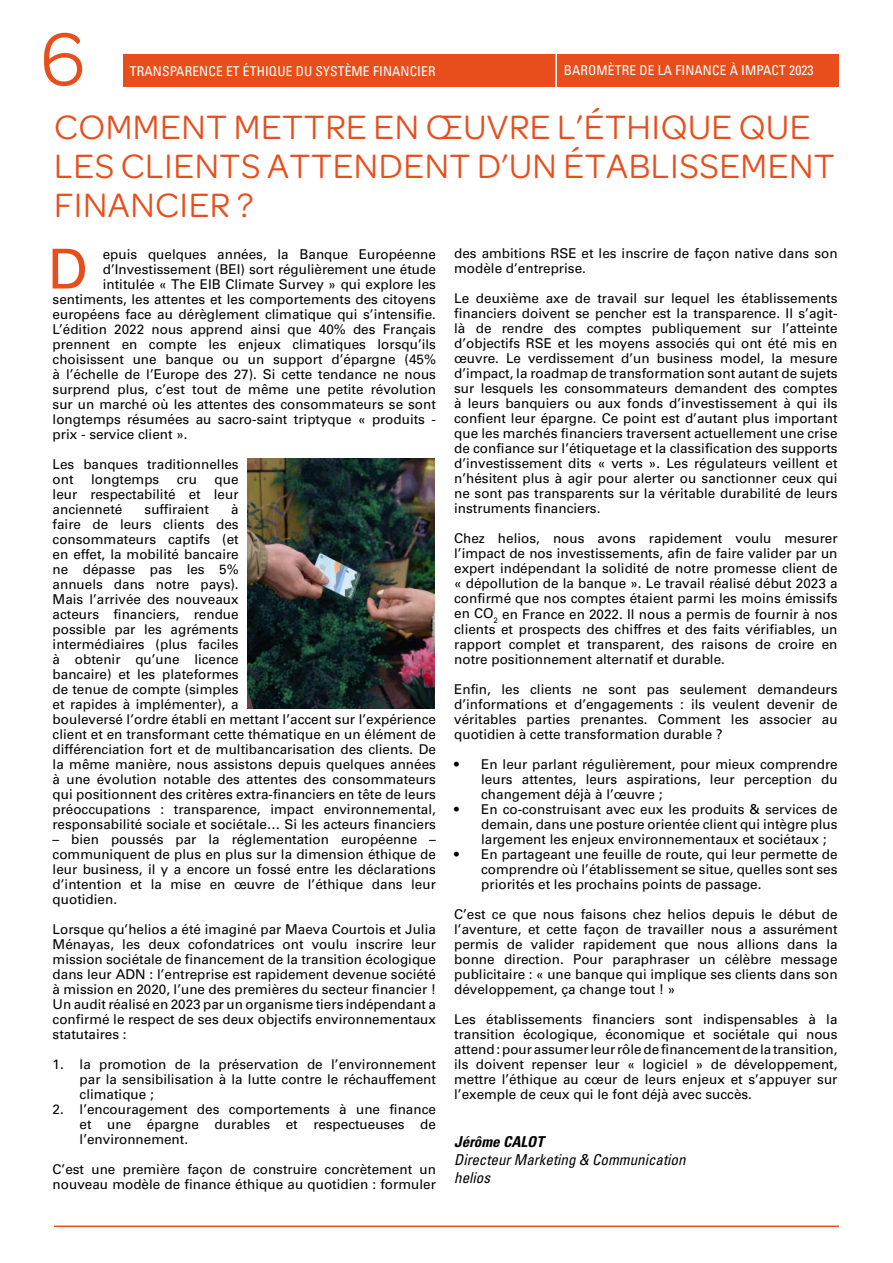
<style>
.page{position:relative;width:893px;height:1263px;background:#fff}
.page>*{position:absolute;margin:0;border:0;box-sizing:border-box;transform-origin:0 0}
.t1{font:79.5px "Omnes";color:#e84e1b}
.t2{font:55.05px "Univers LT 55 Rm";color:#e84e1b}
.t3{font:36px/39px "Omnes";letter-spacing:.015em;color:#e84e1b}
.t4{font:15px/18px "Univers LT 57 Cn Obl";color:#000}
.t5{font:15px "Univers LT 67 Bd Cn Obl";color:#000}
.t6{font:13.5px/15px "Univers LT 55 Rm";color:#000;text-align:justify}
.t7{font:13.5px "Univers LT 57 Cn";letter-spacing:.01em;color:#fff}
</style>
<div class="page">
<div style="left:124px;top:54px;width:715px;height:32px;background:#e84e1b"></div>
<hr style="left:555px;top:51px;width:2px;height:38px;background:#fff">
<hr style="left:54px;top:1225px;width:785px;height:2px;background:#e84e1b">
<img style="left:247px;top:458px;width:188px;height:250px">
<h1 class="t1" style="left:40px;top:14px;width:47px">6</h1>
<p class="t7" style="left:130px;top:63px;width:307px">TRANSPARENCE ET ÉTHIQUE DU SYSTÈME FINANCIER</p>
<p class="t7" style="left:564px;top:62px;width:251px">BAROMÈTRE DE LA FINANCE À IMPACT 2023</p>
<h3 class="t3" style="left:54px;top:108px;width:782px">COMMENT METTRE EN ŒUVRE L’ÉTHIQUE QUE<br>LES CLIENTS ATTENDENT D’UN ÉTABLISSEMENT<br>FINANCIER ?</h3>
<h2 class="t2" style="left:48px;top:236px;width:41px">D</h2>
<p class="t6" style="left:103px;top:246px;width:335px">epuis quelques années, la Banque Européenne</p>
<p class="t6" style="left:103px;top:261px;width:335px">d’Investissement (BEI) sort régulièrement une étude</p>
<p class="t6" style="left:103px;top:276px;width:335px">intitulée « The EIB Climate Survey » qui explore les</p>
<p class="t6" style="left:53px;top:291px;width:385px">sentiments, les attentes et les comportements des citoyens</p>
<p class="t6" style="left:53px;top:306px;width:385px">européens face au dérèglement climatique qui s’intensifie.</p>
<p class="t6" style="left:53px;top:321px;width:385px">L’édition 2022 nous apprend ainsi que 40% des Français</p>
<p class="t6" style="left:53px;top:336px;width:385px">prennent en compte les enjeux climatiques lorsqu’ils</p>
<p class="t6" style="left:53px;top:351px;width:385px">choisissent une banque ou un support d’épargne (45%</p>
<p class="t6" style="left:53px;top:366px;width:385px">à l’échelle de l’Europe des 27). Si cette tendance ne nous</p>
<p class="t6" style="left:53px;top:381px;width:385px">surprend plus, c’est tout de même une petite révolution</p>
<p class="t6" style="left:53px;top:396px;width:385px">sur un marché où les attentes des consommateurs se sont</p>
<p class="t6" style="left:53px;top:411px;width:385px">longtemps résumées au sacro-saint triptyque « produits -</p>
<p class="t6" style="left:53px;top:426px;width:137px">prix - service client ».</p>
<p class="t6" style="left:53px;top:456px;width:188px">Les banques traditionnelles ont</p>
<p class="t6" style="left:91px;top:471px;width:70px">longtemps</p>
<p class="t6" style="left:177px;top:471px;width:22px">cru</p>
<p class="t6" style="left:53px;top:471px;width:188px;text-indent:162px">que leur respectabilité et leur ancienneté</p>
<p class="t6" style="left:53px;top:501px;width:385px;text-align:left;text-indent:179px">à<br>faire de leurs clients des<br>consommateurs captifs (et<br>en effet, la mobilité bancaire<br>ne dépasse pas les 5%<br>annuels dans notre pays).<br>Mais l’arrivée des nouveaux<br>acteurs financiers, rendue<br>possible par les agréments<br>intermédiaires (plus faciles<br>à obtenir qu’une licence<br>bancaire) et les plateformes<br>de tenue de compte (simples<br>et rapides à implémenter), a<br>bouleversé l’ordre établi en mettant l’accent sur l’expérience client et en transformant cette thématique en un élément de différenciation fort et de multibancarisation des clients. De la même manière, nous assistons depuis quelques années à une évolution notable des attentes des consommateurs qui positionnent des critères extra-financiers en tête de leurs préoccupations : transparence, impact environnemental, responsabilité sociale et sociétale… Si les acteurs financiers</p>
<p class="t6" style="left:53px;top:831px;width:385px">– bien poussés par la réglementation européenne – communiquent de plus en plus sur la dimension éthique de leur business, il y a encore un fossé entre les déclarations d’intention et la mise en œuvre de l’éthique dans leur quotidien.</p>
<p class="t6" style="left:53px;top:921px;width:385px">Lorsque qu’helios a été imaginé par Maeva Courtois et Julia Ménayas, les deux cofondatrices ont voulu inscrire leur mission sociétale de financement de la transition écologique dans leur ADN : l’entreprise est rapidement devenue société à mission en 2020, l’une des premières du secteur financier !<br>Un audit réalisé en 2023 par un organisme tiers indépendant a confirmé le respect de ses deux objectifs environnementaux statutaires :</p>
<p class="t6" style="left:80px;top:1056px;width:358px;text-indent:-27px">1. la promotion de la préservation de l’environnement par la sensibilisation à la lutte contre le réchauffement climatique ;</p>
<p class="t6" style="left:80px;top:1101px;width:358px;text-indent:-27px">2. l’encouragement des comportements à une finance et une épargne durables et respectueuses de l’environnement.</p>
<p class="t6" style="left:53px;top:1161px;width:385px">C’est une première façon de construire concrètement un nouveau modèle de finance éthique au quotidien : formuler</p>
<p class="t6" style="left:145px;top:501px;width:66px">suffiraient</p>
<p class="t6" style="left:454px;top:246px;width:385px">des ambitions RSE et les inscrire de façon native dans son modèle d’entreprise.</p>
<p class="t6" style="left:454px;top:291px;width:385px">Le deuxième axe de travail sur lequel les établissements financiers doivent se pencher est la transparence. Il s’agit&shy;là de rendre des comptes publiquement sur l’atteinte d’objectifs RSE et les moyens associés qui ont été mis en œuvre. Le verdissement d’un business model, la mesure d’impact, la roadmap de transformation sont autant de sujets sur lesquels les consommateurs demandent des comptes à leurs banquiers ou aux fonds d’investissement à qui ils confient leur épargne. Ce point est d’autant plus important que les marchés financiers traversent actuellement une crise de confiance sur l’étiquetage et la classification des supports d’investissement dits « verts ». Les régulateurs veillent et n’hésitent plus à agir pour alerter ou sanctionner ceux qui ne sont pas transparents sur la véritable durabilité de leurs instruments financiers.</p>
<p class="t6" style="left:454px;top:531px;width:385px">Chez helios, nous avons rapidement voulu mesurer l’impact de nos investissements, afin de faire valider par un expert indépendant la solidité de notre promesse client de « dépollution de la banque ». Le travail réalisé début 2023 a confirmé que nos comptes étaient parmi les moins émissifs en CO<sub>2</sub> en France en 2022. Il nous a permis de fournir à nos clients et prospects des chiffres et des faits vérifiables, un rapport complet et transparent, des raisons de croire en notre positionnement alternatif et durable.</p>
<p class="t6" style="left:454px;top:681px;width:385px">Enfin, les clients ne sont pas seulement demandeurs d’informations et d’engagements : ils veulent devenir de véritables parties prenantes. Comment les associer au quotidien à cette transformation durable ?</p>
<p class="t6" style="left:481px;top:756px;width:358px;text-indent:-27px">• En leur parlant régulièrement, pour mieux comprendre leurs attentes, leurs aspirations, leur perception du changement déjà à l’œuvre ;</p>
<p class="t6" style="left:481px;top:801px;width:358px;text-indent:-27px">• En co-construisant avec eux les produits &amp; services de demain, dans une posture orientée client qui intègre plus largement les enjeux environnementaux et sociétaux ;</p>
<p class="t6" style="left:481px;top:846px;width:358px;text-indent:-27px">• En partageant une feuille de route, qui leur permette de comprendre où l’établissement se situe, quelles sont ses priorités et les prochains points de passage.</p>
<p class="t6" style="left:454px;top:906px;width:385px">C’est ce que nous faisons chez helios depuis le début de l’aventure, et cette façon de travailler nous a assurément permis de valider rapidement que nous allions dans la bonne direction. Pour paraphraser un célèbre message publicitaire : « une banque qui implique ses clients dans son développement, ça change tout ! »</p>
<p class="t6" style="left:454px;top:1011px;width:385px">Les établissements financiers sont indispensables à la transition écologique, économique et sociétale qui nous attend : pour assumer leur rôle de financement de la transition, ils doivent repenser leur « logiciel » de développement, mettre l’éthique au cœur de leurs enjeux et s’appuyer sur l’exemple de ceux qui le font déjà avec succès.</p>
<p class="t5" style="left:454px;top:1132px;width:91px">Jérôme CALOT</p>
<p class="t4" style="left:454px;top:1150px;width:233px">Directeur Marketing &amp; Communication helios</p>
</div>
